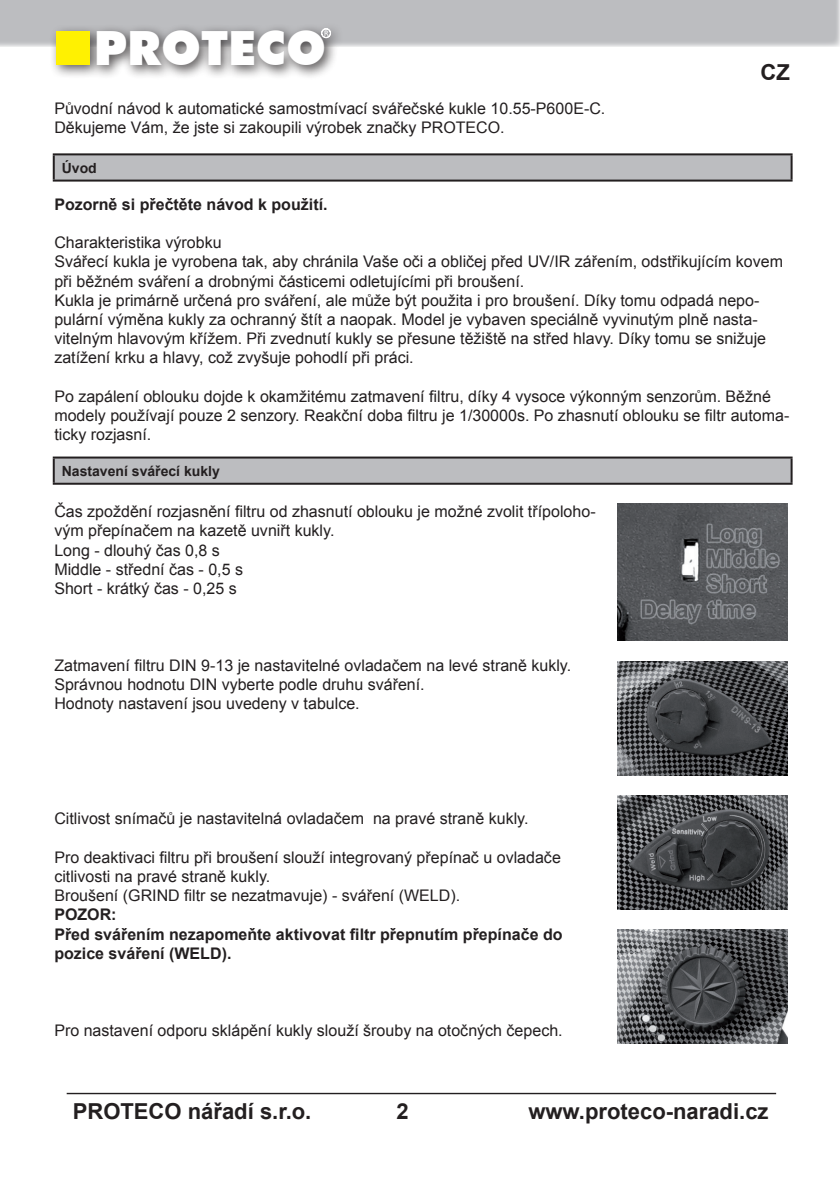
<style>
.page{position:relative;width:840px;height:1191px;background:#fff}
.page>*{position:absolute;margin:0;border:0;box-sizing:border-box;transform-origin:0 0}
.t1{font:900 47.2px "Futura BT";color:#fff}
.t2{font:700 22px "Arial";color:#231f20}
.t3{font:16px/19.2px "Arial";color:#231f20}
.t4{font:700 16px/19.2px "Arial";color:#231f20}
.t5{font:700 14px "Arial";color:#231f20}
.t6{font:7.8px "Humanist 521 BT";color:#fff}
</style>
<div class="page">
<hr style="left:67px;top:1092px;width:708px;height:2px;background:#231f20">
<div style="left:0;top:0;width:839px;height:46px;background:#bcbdc0"></div>
<div style="left:49px;top:22px;width:295px;height:58px;background:#231f20;opacity:.75"></div>
<div style="left:56px;top:32px;width:34px;height:33px;background:#fff101"></div>
<svg style="left:321px;top:28px;width:10px;height:10px"></svg>
<div style="left:54px;top:154px;width:737px;height:27px;background:#bcbdc0"></div>
<hr style="left:53px;top:153px;width:739px;height:2px;background:#231f20">
<hr style="left:53px;top:155px;width:2px;height:25px;background:#231f20">
<hr style="left:790px;top:155px;width:2px;height:25px;background:#231f20">
<hr style="left:53px;top:180px;width:739px;height:2px;background:#231f20">
<div style="left:54px;top:457px;width:737px;height:27px;background:#bcbdc0"></div>
<hr style="left:53px;top:456px;width:739px;height:2px;background:#231f20">
<hr style="left:53px;top:458px;width:2px;height:25px;background:#231f20">
<hr style="left:790px;top:458px;width:2px;height:25px;background:#231f20">
<hr style="left:53px;top:483px;width:739px;height:2px;background:#231f20">
<img style="left:617px;top:796px;width:170px;height:113px">
<img style="left:617px;top:661px;width:170px;height:114px">
<img style="left:617px;top:503px;width:170px;height:138px">
<img style="left:617px;top:930px;width:170px;height:113px">
<p class="t6" style="left:324px;top:28px;width:6px">R</p>
<h1 class="t1" style="left:94px;top:20px;width:234px">PROTECO</h1>
<p class="t3" style="left:54px;top:99px;width:552px">Původní návod k automatické samostmívací svářečské kukle 10.55-P600E-C.<br>Děkujeme Vám, že jste si zakoupili výrobek značky PROTECO.</p>
<p class="t5" style="left:62px;top:158px;width:36px">Úvod</p>
<h2 class="t2" style="left:760px;top:57px;width:31px">CZ</h2>
<p class="t4" style="left:54px;top:195px;width:274px">Pozorně si přečtěte návod k použití.</p>
<p class="t3" style="left:54px;top:233px;width:729px">Charakteristika výrobku<br>Svářecí kukla je vyrobena tak, aby chránila Vaše oči a obličej před UV/IR zářením, odstřikujícím kovem při běžném sváření a drobnými částicemi odletujícími při broušení.<br>Kukla je primárně určená pro sváření, ale může být použita i pro broušení. Díky tomu odpadá nepo&shy;pulární výměna kukly za ochranný štít a naopak. Model je vybaven speciálně vyvinutým plně nasta&shy;vitelným hlavovým křížem. Při zvednutí kukly se přesune těžiště na střed hlavy. Díky tomu se snižuje zatížení krku a hlavy, což zvyšuje pohodlí při práci.</p>
<p class="t3" style="left:54px;top:387px;width:736px">Po zapálení oblouku dojde k okamžitému zatmavení filtru, díky 4 vysoce výkonným senzorům. Běžné modely používají pouze 2 senzory. Reakční doba filtru je 1/30000s. Po zhasnutí oblouku se filtr automa&shy;ticky rozjasní.</p>
<p class="t5" style="left:62px;top:461px;width:159px">Nastavení svářecí kukly</p>
<p class="t3" style="left:54px;top:502px;width:542px">Čas zpoždění rozjasnění filtru od zhasnutí oblouku je možné zvolit třípoloho&shy;vým přepínačem na kazetě uvniřt kukly.<br>Long - dlouhý čas 0,8 s<br>Middle - střední čas - 0,5 s<br>Short - krátký čas - 0,25 s</p>
<p class="t3" style="left:54px;top:655px;width:518px">Zatmavení filtru DIN 9-13 je nastavitelné ovladačem na levé straně kukly.<br>Správnou hodnotu DIN vyberte podle druhu sváření.<br>Hodnoty nastavení jsou uvedeny v tabulce.</p>
<p class="t3" style="left:54px;top:809px;width:475px">Citlivost snímačů je nastavitelná ovladačem na pravé straně kukly.</p>
<p class="t3" style="left:54px;top:847px;width:507px">Pro deaktivaci filtru při broušení slouží integrovaný přepínač u ovladače citlivosti na pravé straně kukly.<br>Broušení (GRIND filtr se nezatmavuje) - sváření (WELD).</p>
<p class="t4" style="left:54px;top:905px;width:509px">POZOR:<br>Před svářením nezapomeňte aktivovat filtr přepnutím přepínače do pozice sváření (WELD).</p>
<p class="t3" style="left:54px;top:1020px;width:509px">Pro nastavení odporu sklápění kukly slouží šrouby na otočných čepech.</p>
<h2 class="t2" style="left:73px;top:1096px;width:240px">PROTECO nářadí s.r.o.</h2>
<h2 class="t2" style="left:396px;top:1096px;width:14px">2</h2>
<h2 class="t2" style="left:528px;top:1096px;width:241px">www.proteco-naradi.cz</h2>
</div>
